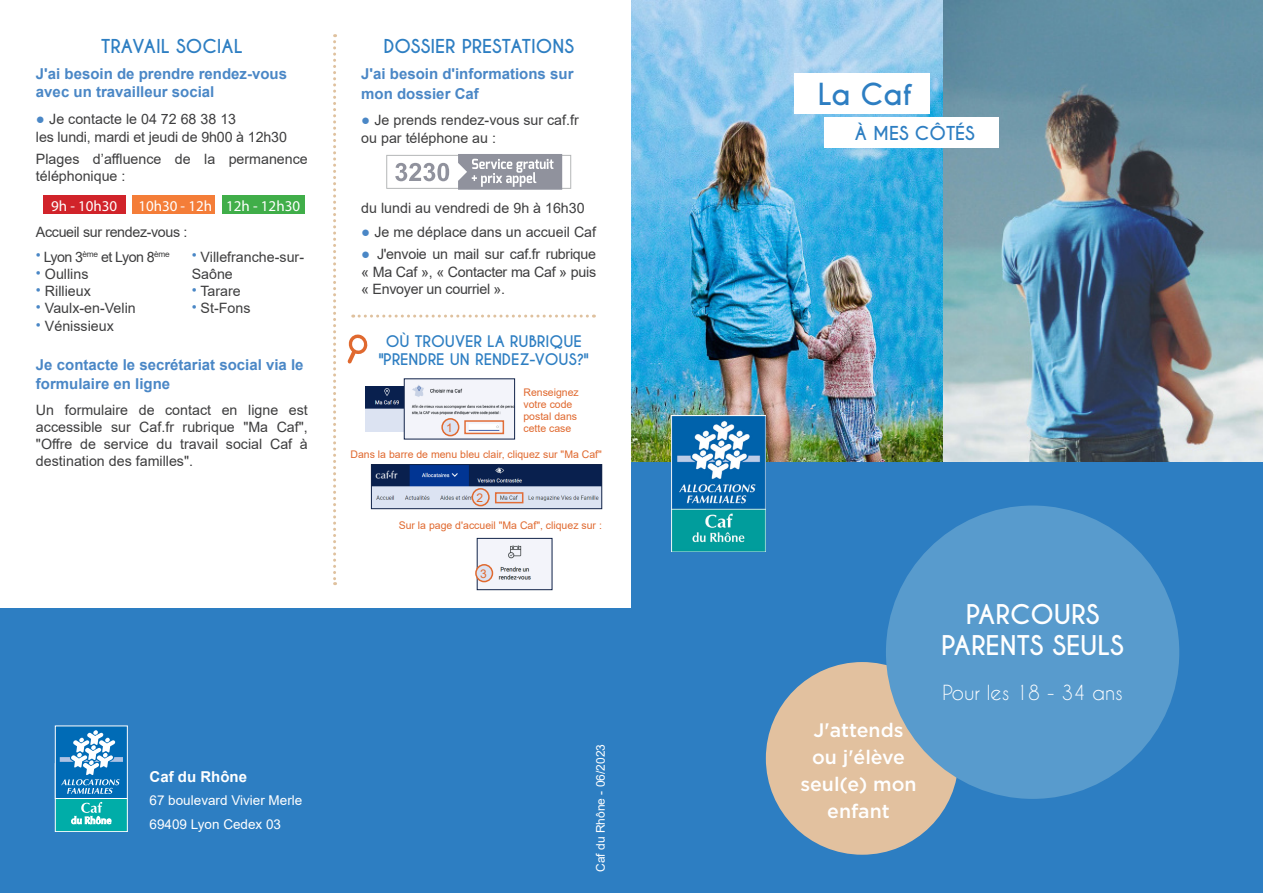
<style>
.page{position:relative;width:1263px;height:893px;background:#fff}
.page>*{position:absolute;margin:0;border:0;box-sizing:border-box;transform-origin:0 0}
.t1{font:700 28.5px "Caviar Dreams";color:#2d7ec2}
.t2{font:700 25.5px "Caviar Dreams";color:#fff}
.t3{font:500 19.5px/27px "Gotham";color:#fff;text-align:center}
.t4{font:19.5px "Caviar Dreams";color:#fff}
.t5{font:700 18px "Caviar Dreams";color:#2d7ec2}
.t6{font:700 15px/19.8px "Arial";color:#4a87c6}
.t7{font:700 15px/18px "Caviar Dreams";color:#2d7ec2;text-align:center}
.t8{font:15px "Myriad Pro";color:#fff}
.t9{font:700 15px "Arial";color:#fff}
.t10{font:14.25px/17.1px "Arial";color:#3e3e3f}
.t11{font:14.25px "Arial";letter-spacing:-.025em;color:#3e3e3f}
.t12{font:14.25px "Arial";letter-spacing:-.04em;color:#3e3e3f}
.t13{font:13.5px "Arial";color:#fff}
.t14{font:12px "Arial";color:#fff}
.t15{font:12px "Arial";color:#e0692f}
.t16{font:10.5px "Arial";color:#e0692f}
.s1{font-weight:700;font-size:15px;color:#4a87c6}
.s2{color:#4a87c6}
</style>
<div class="page">
<img style="left:631px;top:0;width:632px;height:462px">
<div style="left:631px;top:462px;width:632px;height:431px;background:#2d7ec2"></div>
<div style="left:766px;top:662px;width:192px;height:193px;background:#e2c19f;border-radius:50%"></div>
<img style="left:672px;top:415px;width:93px;height:136px">
<div style="left:886px;top:505px;width:293px;height:294px;background:#589bcd;border-radius:50%"></div>
<div style="left:824px;top:117px;width:175px;height:31px;background:#fff"></div>
<div style="left:795px;top:73px;width:135px;height:41px;background:#fff"></div>
<svg style="left:347px;top:334px;width:21px;height:30px"></svg>
<img style="left:373px;top:466px;width:227px;height:41px">
<div style="left:371px;top:464px;width:231px;height:45px;border:1px solid #122449"></div>
<img style="left:366px;top:387px;width:38px;height:44px">
<img style="left:406px;top:381px;width:107px;height:56px">
<div style="left:404px;top:379px;width:111px;height:60px;border:1px solid #122449"></div>
<div style="left:464px;top:420px;width:40px;height:14px;border:2px solid #e16d38"></div>
<div style="left:495px;top:492px;width:28px;height:11px;border:2px solid #e16d38"></div>
<img style="left:479px;top:540px;width:71px;height:48px">
<div style="left:477px;top:538px;width:75px;height:52px;border:1px solid #122449"></div>
<div style="left:476px;top:565px;width:16px;height:17px;background:#dce3f2;border-radius:50%"></div>
<div style="left:475px;top:564px;width:18px;height:18px;border:2px solid #e0692f;border-radius:50%"></div>
<div style="left:472px;top:489px;width:17px;height:17px;background:#dce3f2;border-radius:50%"></div>
<div style="left:472px;top:488px;width:18px;height:18px;border:2px solid #e0692f;border-radius:50%"></div>
<div style="left:442px;top:419px;width:17px;height:17px;background:#dce3f2;border-radius:50%"></div>
<div style="left:441px;top:418px;width:18px;height:18px;border:2px solid #e0692f;border-radius:50%"></div>
<div style="left:0;top:608px;width:631px;height:285px;background:#2d7ec2"></div>
<div style="left:55px;top:764px;width:72px;height:68px;background:#00ada8"></div>
<div style="left:55px;top:763px;width:73px;height:69px;border:1px solid #fff"></div>
<div style="left:55px;top:726px;width:72px;height:72px;background:#006bb6"></div>
<div style="left:55px;top:726px;width:73px;height:73px;border:1px solid #fff"></div>
<svg style="left:60px;top:730px;width:63px;height:64px"></svg>
<svg style="left:71px;top:802px;width:40px;height:23px"></svg>
<div style="left:43px;top:195px;width:82px;height:19px;background:#d1232a"></div>
<div style="left:132px;top:195px;width:83px;height:19px;background:#f47d38"></div>
<div style="left:222px;top:195px;width:82px;height:19px;background:#40ae49"></div>
<svg style="left:386px;top:154px;width:185px;height:36px"></svg>
<svg style="left:333px;top:34px;width:3px;height:551px"></svg>
<svg style="left:353px;top:315px;width:234px;height:3px"></svg>
<p class="t5" style="left:101px;top:35px;width:143px">TRAVAIL SOCIAL</p>
<p class="t6" style="left:36px;top:65px;width:253px;line-height:18px">J'ai besoin de prendre rendez-vous avec un travailleur social</p>
<p class="t10" style="left:36px;top:110px;width:202px"><span class="s1">●</span> Je contacte le 04 72 68 38 13</p>
<p class="t10" style="left:36px;top:128px;width:252px">les lundi, mardi et jeudi de 9h00 à 12h30</p>
<p class="t10" style="left:36px;top:151px;width:273px">Plages d’affluence de la permanence téléphonique :</p>
<p class="t8" style="left:51px;top:196px;width:68px">9h - 10h30</p>
<p class="t8" style="left:138px;top:196px;width:75px">10h30 - 12h</p>
<p class="t8" style="left:226px;top:196px;width:75px">12h - 12h30</p>
<p class="t11" style="left:36px;top:222px;width:153px">Accueil sur rendez-vous :</p>
<p class="t12" style="left:36px;top:247px;width:135px"><span class="s2">•</span> Lyon 3<sup>ème</sup> et Lyon 8<sup>ème</sup></p>
<p class="t10" style="left:36px;top:265px;width:54px"><span class="s2">•</span> Oullins</p>
<p class="t10" style="left:36px;top:282px;width:56px"><span class="s2">•</span> Rillieux</p>
<p class="t10" style="left:36px;top:300px;width:101px"><span class="s2">•</span> Vaulx-en-Velin</p>
<p class="t10" style="left:36px;top:318px;width:79px"><span class="s2">•</span> Vénissieux</p>
<p class="t10" style="left:192px;top:248px;width:114px"><span class="s2">•</span> Villefranche-sur-<br>Saône</p>
<p class="t10" style="left:192px;top:282px;width:51px"><span class="s2">•</span> Tarare</p>
<p class="t10" style="left:192px;top:300px;width:60px"><span class="s2">•</span> St-Fons</p>
<p class="t6" style="left:36px;top:355px;width:269px">Je contacte le secrétariat social via le formulaire en ligne</p>
<p class="t10" style="left:36px;top:401px;width:273px;text-align:justify">Un formulaire de contact en ligne est accessible sur Caf.fr rubrique "Ma Caf", "Offre de service du travail social Caf à destination des familles".</p>
<p class="t5" style="left:383px;top:35px;width:192px">DOSSIER PRESTATIONS</p>
<p class="t6" style="left:361px;top:64px;width:214px">J'ai besoin d'informations sur mon dossier Caf</p>
<p class="t10" style="left:361px;top:111px;width:219px;line-height:18px"><span class="s1">●</span> Je prends rendez-vous sur caf.fr ou par téléphone au :</p>
<p class="t10" style="left:361px;top:199px;width:225px">du lundi au vendredi de 9h à 16h30</p>
<p class="t10" style="left:361px;top:223px;width:236px"><span class="s1">●</span> Je me déplace dans un accueil Caf</p>
<p class="t10" style="left:361px;top:246px;width:236px;text-align:justify"><span class="s1">●</span> J'envoie un mail sur caf.fr rubrique « Ma Caf », « Contacter ma Caf » puis « Envoyer un courriel ».</p>
<p class="t7" style="left:379px;top:333px;width:211px">OÙ TROUVER LA RUBRIQUE "PRENDRE UN RENDEZ-VOUS?"</p>
<p class="t15" style="left:446px;top:419px;width:8px">1</p>
<p class="t16" style="left:523px;top:385px;width:57px">Renseignez</p>
<p class="t16" style="left:523px;top:397px;width:51px">votre code</p>
<p class="t16" style="left:523px;top:409px;width:55px">postal dans</p>
<p class="t16" style="left:523px;top:421px;width:49px">cette case</p>
<p class="t16" style="left:350px;top:447px;width:253px">Dans la barre de menu bleu clair, cliquez sur "Ma Caf"</p>
<p class="t15" style="left:476px;top:489px;width:8px">2</p>
<p class="t16" style="left:399px;top:518px;width:205px">Sur la page d'accueil "Ma Caf", cliquez sur :</p>
<p class="t15" style="left:480px;top:565px;width:8px">3</p>
<p class="t9" style="left:150px;top:766px;width:99px">Caf du Rhône</p>
<p class="t13" style="left:150px;top:791px;width:154px">67 boulevard Vivier Merle</p>
<p class="t13" style="left:150px;top:815px;width:133px">69409 Lyon Cedex 03</p>
<p class="t14" style="left:592px;top:872px;width:130px;rotate:-90deg">Caf du Rhône - 06/2023</p>
<p class="t1" style="left:818px;top:77px;width:95px">La Caf</p>
<p class="t5" style="left:855px;top:122px;width:122px">À MES CÔTÉS</p>
<p class="t3" style="left:800px;top:716px;width:118px">J'attends ou j'élève seul(e) mon enfant</p>
<p class="t2" style="left:966px;top:599px;width:135px">PARCOURS</p>
<p class="t2" style="left:941px;top:630px;width:184px">PARENTS SEULS</p>
<p class="t4" style="left:942px;top:681px;width:182px">Pour les 18 - 34 ans</p>
</div>
